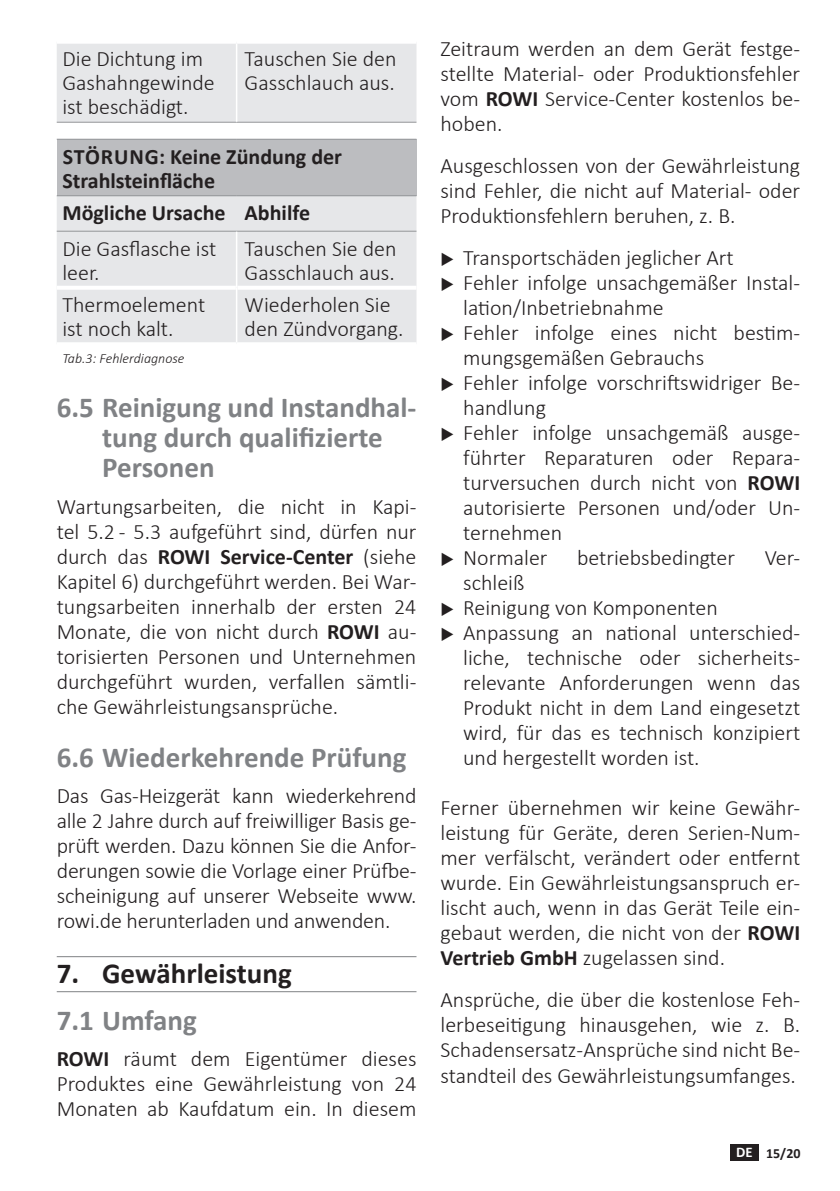
<style>
.page{position:relative;width:840px;height:1191px;background:#fff}
.page>*{position:absolute;margin:0;border:0;box-sizing:border-box;transform-origin:0 0}
.t1{font:700 29px/30px "Calibri";color:#808285}
.t2{font:700 29px "Calibri";color:#231f20}
.t3{font:300 22px/25px "Calibri";color:#231f20}
.t4{font:700 22px/24px "Calibri";color:#231f20}
.t5{font:italic 300 14px "Calibri";color:#231f20}
.t6{font:700 14px "Calibri";color:#231f20}
.s1{font-weight:700}
.s2{font-size:14.8px;color:#fff}
</style>
<div class="page">
<div style="left:729px;top:1144px;width:29px;height:16px;background:#231f20"></div>
<hr style="left:57px;top:956px;width:359px;height:1px;background:#808285">
<hr style="left:57px;top:991px;width:359px;height:1px;background:#808285">
<div style="left:57px;top:44px;width:359px;height:78px;background:#e6e7e9"></div>
<div style="left:57px;top:138px;width:359px;height:204px;background:#e6e7e9"></div>
<div style="left:57px;top:139px;width:359px;height:57px;background:#bcbdc0"></div>
<hr style="left:57px;top:286px;width:179px;height:4px;background:#fff">
<hr style="left:237px;top:286px;width:179px;height:4px;background:#fff">
<hr style="left:57px;top:122px;width:179px;height:1px;background:#939598">
<hr style="left:236px;top:122px;width:180px;height:1px;background:#939598">
<hr style="left:57px;top:139px;width:179px;height:1px;background:#939598">
<hr style="left:236px;top:139px;width:180px;height:1px;background:#939598">
<hr style="left:57px;top:195px;width:179px;height:1px;background:#939598">
<hr style="left:236px;top:195px;width:180px;height:1px;background:#939598">
<hr style="left:57px;top:231px;width:179px;height:1px;background:#939598">
<hr style="left:236px;top:231px;width:180px;height:1px;background:#939598">
<hr style="left:236px;top:44px;width:1px;height:78px;background:#fff">
<hr style="left:236px;top:232px;width:1px;height:56px;background:#fff">
<hr style="left:236px;top:288px;width:1px;height:54px;background:#fff">
<p class="t3" style="left:62px;top:47px;width:154px;line-height:24px">Die Dichtung im<br>Gashahngewinde ist beschädigt.</p>
<p class="t3" style="left:244px;top:47px;width:153px;line-height:24px">Tauschen Sie den<br>Gasschlauch aus.</p>
<p class="t4" style="left:62px;top:144px;width:281px">STÖRUNG: Keine Zündung der<br>Strahlsteinfläche</p>
<p class="t4" style="left:62px;top:201px;width:249px">Mögliche Ursache Abhilfe</p>
<p class="t3" style="left:62px;top:236px;width:155px;line-height:24px">Die Gasflasche ist leer.</p>
<p class="t3" style="left:244px;top:236px;width:153px;line-height:24px">Tauschen Sie den<br>Gasschlauch aus.</p>
<p class="t3" style="left:62px;top:293px;width:144px;line-height:24px">Thermoelement ist noch kalt.</p>
<p class="t3" style="left:244px;top:293px;width:160px;line-height:24px">Wiederholen Sie den Zündvorgang.</p>
<p class="t5" style="left:62px;top:349px;width:123px">Tab.3: Fehlerdiagnose</p>
<h1 class="t1" style="left:102px;top:392px;width:315px;text-indent:-45px">6.5 Reinigung und Instandhal&shy;tung durch qualifizierte<br>Personen</h1>
<p class="t3" style="left:57px;top:494px;width:361px;text-align:justify">Wartungsarbeiten, die nicht in Kapi&shy;tel 5.2 - 5.3 aufgeführt sind, dürfen nur durch das <span class="s1">ROWI Service-Center</span> (siehe Kapitel 6) durchgeführt werden. Bei War&shy;tungsarbeiten innerhalb der ersten 24<br>Monate, die von nicht durch <span class="s1">ROWI</span> au&shy;torisierten Personen und Unternehmen durchgeführt wurden, verfallen sämtli&shy;che Gewährleistungsansprüche.</p>
<h1 class="t1" style="left:57px;top:741px;width:351px">6.6 Wiederkehrende Prüfung</h1>
<p class="t3" style="left:57px;top:783px;width:361px;text-align:justify">Das Gas-Heizgerät kann wiederkehrend alle 2 Jahre durch auf freiwilliger Basis ge&shy;prüft werden. Dazu können Sie die Anfor&shy;derungen sowie die Vorlage einer Prüfbe&shy;scheinigung auf unserer Webseite www. rowi.de herunterladen und anwenden.</p>
<h1 class="t2" style="left:57px;top:952px;width:236px">7. Gewährleistung</h1>
<h1 class="t1" style="left:57px;top:1004px;width:142px">7.1 Umfang</h1>
<p class="t3" style="left:57px;top:1046px;width:361px;text-align:justify"><span class="s1">ROWI</span> räumt dem Eigentümer dieses Produktes eine Gewährleistung von 24<br>Monaten ab Kaufdatum ein. In diesem</p>
<p class="t3" style="left:440px;top:36px;width:361px;text-align:justify">Zeitraum werden an dem Gerät festge&shy;stellte Material- oder Produktionsfehler vom <span class="s1">ROWI</span> Service-Center kostenlos be&shy;hoben.</p>
<p class="t3" style="left:440px;top:153px;width:361px;text-align:justify">Ausgeschlossen von der Gewährleistung sind Fehler, die nicht auf Material- oder Produktionsfehlern beruhen, z. B.</p>
<p class="t3" style="left:463px;top:245px;width:338px">Transportschäden jeglicher Art<br>Fehler infolge unsachgemäßer Instal&shy;lation/Inbetriebnahme<br>Fehler infolge eines nicht bestim&shy;mungsgemäßen Gebrauchs<br>Fehler infolge vorschriftswidriger Be&shy;handlung<br>Fehler infolge unsachgemäß ausge&shy;führter Reparaturen oder Repara&shy;turversuchen durch nicht von <span class="s1">ROWI </span>autorisierte Personen und/oder Un&shy;ternehmen<br>Normaler</p>
<p class="t3" style="left:576px;top:545px;width:159px">betriebsbedingter</p>
<p class="t3" style="left:764px;top:545px;width:37px">Ver-</p>
<p class="t3" style="left:463px;top:570px;width:338px">schleiß<br>Reinigung von Komponenten<br>Anpassung an national unterschied&shy;liche, technische oder sicherheits&shy;relevante Anforderungen wenn das<br>Produkt nicht in dem Land eingesetzt wird, für das es technisch konzipiert und hergestellt worden ist.</p>
<p class="t3" style="left:440px;top:795px;width:361px;text-align:justify">Ferner übernehmen wir keine Gewähr&shy;leistung für Geräte, deren Serien-Num&shy;mer verfälscht, verändert oder entfernt wurde. Ein Gewährleistungsanspruch er&shy;lischt auch, wenn in das Gerät Teile ein&shy;gebaut werden, die nicht von der <span class="s1">ROWI Vertrieb GmbH</span> zugelassen sind.</p>
<p class="t3" style="left:440px;top:987px;width:361px;text-align:justify">Ansprüche, die über die kostenlose Feh&shy;lerbeseitigung hinausgehen, wie z. B.<br>Schadensersatz-Ansprüche sind nicht Be&shy;standteil des Gewährleistungsumfanges.</p>
<p class="t6" style="left:735px;top:1143px;width:66px"><span class="s2">DE</span> 15/20</p>
</div>
